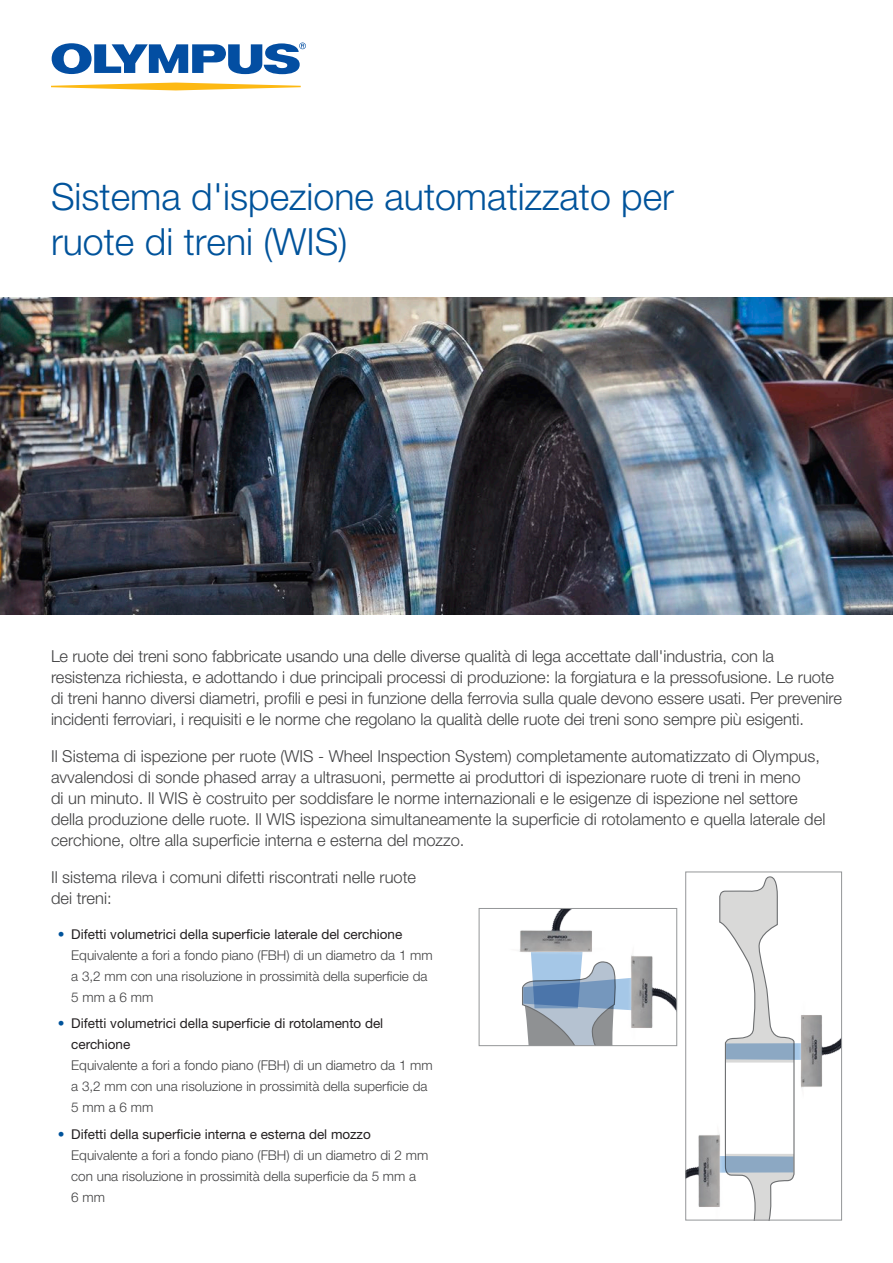
<style>
.page{position:relative;width:893px;height:1263px;background:#fff}
.page>*{position:absolute;margin:0;border:0;box-sizing:border-box;transform-origin:0 0}
.Cover_Title_1{font:300 37.5px/45px "Helvetica Neue LTW1 G";color:#00539b}
.Text{font:300 16.5px/21px "Helvetica Neue LTW1 G";letter-spacing:-.005em;color:#414142}
.t1{font:300 13.5px/21px "Helvetica Neue LTW1 G";color:#414142}
.s1{font-weight:400;color:#00539b}
.s2{font-weight:400;color:#231f20}
</style>
<div class="page">
<svg style="left:51px;top:83px;width:250px;height:7px"></svg>
<svg style="left:52px;top:43px;width:254px;height:31px"></svg>
<img style="left:0;top:298px;width:893px;height:317px">
<img style="left:634px;top:956px;width:41px;height:72px">
<svg style="left:522px;top:955px;width:112px;height:89px;background:#9fb0c4"></svg>
<img style="left:519px;top:910px;width:110px;height:56px">
<div style="left:479px;top:908px;width:198px;height:138px;border:1px solid #949698"></div>
<svg style="left:719px;top:876px;width:76px;height:342px"></svg>
<img style="left:687px;top:1113px;width:48px;height:105px">
<img style="left:786px;top:978px;width:54px;height:131px">
<div style="left:685px;top:871px;width:157px;height:349px;border:1px solid #949698"></div>
<p class="Cover_Title_1" style="left:51px;top:174px;width:625px">Sistema d'ispezione automatizzato per ruote di treni (WIS)</p>
<p class="Text" style="left:51px;top:645px;width:792px">Le ruote dei treni sono fabbricate usando una delle diverse qualità di lega accettate dall'industria, con la resistenza richiesta, e adottando i due principali processi di produzione: la forgiatura e la pressofusione. Le ruote di treni hanno diversi diametri, profili e pesi in funzione della ferrovia sulla quale devono essere usati. Per prevenire incidenti ferroviari, i requisiti e le norme che regolano la qualità delle ruote dei treni sono sempre più esigenti.</p>
<p class="Text" style="left:51px;top:746px;width:776px">Il Sistema di ispezione per ruote (WIS - Wheel Inspection System) completamente automatizzato di Olympus, avvalendosi di sonde phased array a ultrasuoni, permette ai produttori di ispezionare ruote di treni in meno<br>di un minuto. Il WIS è costruito per soddisfare le norme internazionali e le esigenze di ispezione nel settore della produzione delle ruote. Il WIS ispeziona simultaneamente la superficie di rotolamento e quella laterale del cerchione, oltre alla superficie interna e esterna del mozzo.</p>
<p class="Text" style="left:51px;top:867px;width:366px">Il sistema rileva i comuni difetti riscontrati nelle ruote dei treni:</p>
<p class="t1" style="left:71px;top:923px;width:363px;text-indent:-13px"><span class="s1">•</span> <span class="s2">Difetti volumetrici della superficie laterale del cerchione </span>Equivalente a fori a fondo piano (FBH) di un diametro da 1 mm a 3,2 mm con una risoluzione in prossimità della superficie da 5 mm a 6 mm</p>
<p class="t1" style="left:71px;top:1013px;width:363px;text-indent:-14px"><span class="s1">•</span> <span class="s2">Difetti volumetrici della superficie di rotolamento del cerchione<br></span>Equivalente a fori a fondo piano (FBH) di un diametro da 1 mm a 3,2 mm con una risoluzione in prossimità della superficie da 5 mm a 6 mm</p>
<p class="t1" style="left:71px;top:1123px;width:358px;text-indent:-14px"><span class="s1">•</span> <span class="s2">Difetti della superficie interna e esterna del mozzo </span>Equivalente a fori a fondo piano (FBH) di un diametro di 2 mm con una risoluzione in prossimità della superficie da 5 mm a<br>6 mm</p>
</div>
